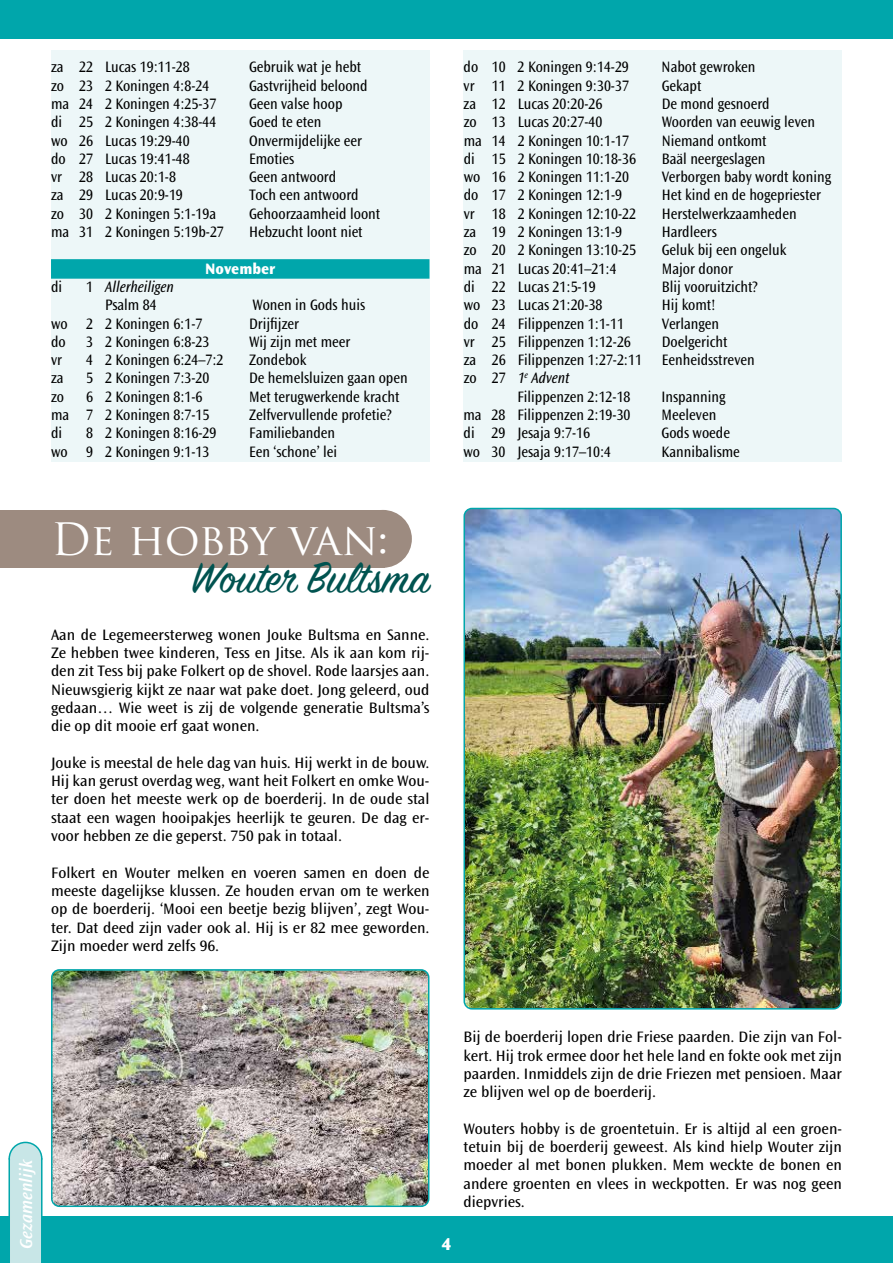
<style>
.page{position:relative;width:893px;height:1263px;background:#fff}
.page>*{position:absolute;margin:0;border:0;box-sizing:border-box;transform-origin:0 0}
.t1{font:48px "Sign Painter House Script";color:#005350}
.t2{font:43.5px "Trajan Pro";letter-spacing:-.025em;color:#fff}
.t3{font:italic 600 18px "Ocean Sans Std";color:#fff}
.t4{font:800 18px "Ocean Sans Std";color:#fff}
.t5{font:15.75px/18.3px "Ocean Sans Std";color:#000;scale:.9 1}
.t6{font:15.75px/18.3px "Ocean Sans Std";color:#000;text-align:justify}
.t7{font:italic 15.75px/18.3px "Ocean Sans Std";color:#000;text-align:center;scale:.9 1}
.t8{font:800 15.75px "Ocean Sans Std";color:#fff}
.s1{font-style:normal}
.s2{font-style:italic}
</style>
<div class="page">
<div style="left:0;top:0;width:893px;height:38px;background:#00a6ab"></div>
<div style="left:0;top:1217px;width:893px;height:46px;background:#00a6ab"></div>
<svg style="left:8px;top:1141px;width:35px;height:122px;background:#b6e0e2"></svg>
<div style="left:463px;top:51px;width:379px;height:411px;background:#edf7f8"></div>
<div style="left:51px;top:51px;width:378px;height:411px;background:#edf7f8"></div>
<div style="left:51px;top:259px;width:378px;height:20px;background:#00a6ab"></div>
<div style="left:354px;top:510px;width:58px;height:58px;background:#9d8b80;border-radius:50%"></div>
<div style="left:0;top:510px;width:384px;height:58px;background:#9d8b80"></div>
<img style="left:54px;top:972px;width:375px;height:234px">
<div style="left:51px;top:969px;width:378px;height:238px;border:2px solid #00a6ab;border-radius:8px"></div>
<img style="left:466px;top:508px;width:375px;height:501px">
<div style="left:463px;top:508px;width:379px;height:501px;border:2px solid #00a6ab;border-radius:8px"></div>
<p class="t5" style="left:51px;top:58px;width:156px">za 22 Lucas 19:11-28</p>
<p class="t5" style="left:249px;top:58px;width:126px">Gebruik wat je hebt</p>
<p class="t5" style="left:51px;top:76px;width:177px">zo 23 2 Koningen 4:8-24</p>
<p class="t5" style="left:249px;top:76px;width:133px">Gastvrijheid beloond</p>
<p class="t5" style="left:51px;top:95px;width:185px">ma 24 2 Koningen 4:25-37</p>
<p class="t5" style="left:249px;top:95px;width:105px">Geen valse hoop</p>
<p class="t5" style="left:51px;top:113px;width:185px">di 25 2 Koningen 4:38-44</p>
<p class="t5" style="left:249px;top:113px;width:82px">Goed te eten</p>
<p class="t5" style="left:51px;top:131px;width:156px">wo 26 Lucas 19:29-40</p>
<p class="t5" style="left:249px;top:131px;width:127px">Onvermijdelijke eer</p>
<p class="t5" style="left:51px;top:150px;width:156px">do 27 Lucas 19:41-48</p>
<p class="t5" style="left:249px;top:150px;width:52px">Emoties</p>
<p class="t5" style="left:51px;top:168px;width:140px">vr 28 Lucas 20:1-8</p>
<p class="t5" style="left:249px;top:168px;width:98px">Geen antwoord</p>
<p class="t5" style="left:51px;top:186px;width:148px">za 29 Lucas 20:9-19</p>
<p class="t5" style="left:249px;top:186px;width:123px">Toch een antwoord</p>
<p class="t5" style="left:51px;top:205px;width:185px">zo 30 2 Koningen 5:1-19a</p>
<p class="t5" style="left:249px;top:205px;width:147px">Gehoorzaamheid loont</p>
<p class="t5" style="left:51px;top:223px;width:193px">ma 31 2 Koningen 5:19b-27</p>
<p class="t5" style="left:249px;top:223px;width:128px">Hebzucht loont niet</p>
<p class="t8" style="left:205px;top:260px;width:72px">November</p>
<p class="t5" style="left:51px;top:278px;width:14px">di</p>
<p class="t7" style="left:86px;top:278px;width:99px"><span class="s1">1</span> Allerheiligen<br><span class="s1">Psalm 84</span></p>
<p class="t5" style="left:253px;top:296px;width:127px">Wonen in Gods huis</p>
<p class="t5" style="left:51px;top:314px;width:170px">wo 2 2 Koningen 6:1-7</p>
<p class="t5" style="left:249px;top:314px;width:57px">Drijfijzer</p>
<p class="t5" style="left:51px;top:333px;width:18px">do</p>
<p class="t5" style="left:86px;top:333px;width:138px">3 2 Koningen 6:8-23</p>
<p class="t5" style="left:249px;top:333px;width:114px">Wij zijn met meer</p>
<p class="t5" style="left:51px;top:351px;width:14px">vr</p>
<p class="t5" style="left:86px;top:351px;width:154px">4 2 Koningen 6:24–7:2</p>
<p class="t5" style="left:249px;top:351px;width:65px">Zondebok</p>
<p class="t5" style="left:51px;top:369px;width:15px">za</p>
<p class="t5" style="left:86px;top:369px;width:138px">5 2 Koningen 7:3-20</p>
<p class="t5" style="left:249px;top:369px;width:178px">De hemelsluizen gaan open</p>
<p class="t5" style="left:51px;top:388px;width:16px">zo</p>
<p class="t5" style="left:86px;top:388px;width:131px">6 2 Koningen 8:1-6</p>
<p class="t5" style="left:249px;top:388px;width:169px">Met terugwerkende kracht</p>
<p class="t5" style="left:51px;top:406px;width:177px">ma 7 2 Koningen 8:7-15</p>
<p class="t5" style="left:249px;top:406px;width:160px">Zelfvervullende profetie?</p>
<p class="t5" style="left:51px;top:424px;width:14px">di</p>
<p class="t5" style="left:86px;top:424px;width:146px">8 2 Koningen 8:16-29</p>
<p class="t5" style="left:249px;top:424px;width:97px">Familiebanden</p>
<p class="t5" style="left:51px;top:442px;width:177px">wo 9 2 Koningen 9:1-13</p>
<p class="t5" style="left:249px;top:442px;width:99px">Een ‘schone’ lei</p>
<h2 class="t2" style="left:51px;top:511px;width:339px">De hobby van:</h2>
<h1 class="t1" style="left:191px;top:548px;width:240px">Wouter Bultsma</h1>
<p class="t6" style="left:51px;top:625px;width:380px">Aan de Legemeersterweg wonen Jouke Bultsma en Sanne.<br>Ze hebben twee kinderen, Tess en Jitse. Als ik aan kom rij&shy;den zit Tess bij pake Folkert op de shovel. Rode laarsjes aan.<br>Nieuwsgierig kijkt ze naar wat pake doet. Jong geleerd, oud gedaan… Wie weet is zij de volgende generatie Bultsma’s die op dit mooie erf gaat wonen.</p>
<p class="t6" style="left:51px;top:754px;width:380px">Jouke is meestal de hele dag van huis. Hij werkt in de bouw.<br>Hij kan gerust overdag weg, want heit Folkert en omke Wou&shy;ter doen het meeste werk op de boerderij. In de oude stal staat een wagen hooipakjes heerlijk te geuren. De dag er&shy;voor hebben ze die geperst. 750 pak in totaal.</p>
<p class="t6" style="left:51px;top:863px;width:380px">Folkert en Wouter melken en voeren samen en doen de meeste dagelijkse klussen. Ze houden ervan om te werken op de boerderij. ‘Mooi een beetje bezig blijven’, zegt Wou&shy;ter. Dat deed zijn vader ook al. Hij is er 82 mee geworden.<br>Zijn moeder werd zelfs 96.</p>
<p class="t5" style="left:464px;top:58px;width:185px">do 10 2 Koningen 9:14-29</p>
<p class="t5" style="left:662px;top:58px;width:106px">Nabot gewroken</p>
<p class="t5" style="left:464px;top:76px;width:185px">vr 11 2 Koningen 9:30-37</p>
<p class="t5" style="left:662px;top:76px;width:46px">Gekapt</p>
<p class="t5" style="left:464px;top:95px;width:156px">za 12 Lucas 20:20-26</p>
<p class="t5" style="left:662px;top:95px;width:121px">De mond gesnoerd</p>
<p class="t5" style="left:464px;top:113px;width:156px">zo 13 Lucas 20:27-40</p>
<p class="t5" style="left:662px;top:113px;width:172px">Woorden van eeuwig leven</p>
<p class="t5" style="left:464px;top:131px;width:185px">ma 14 2 Koningen 10:1-17</p>
<p class="t5" style="left:662px;top:131px;width:118px">Niemand ontkomt</p>
<p class="t5" style="left:464px;top:150px;width:193px">di 15 2 Koningen 10:18-36</p>
<p class="t5" style="left:662px;top:150px;width:117px">Baäl neergeslagen</p>
<p class="t5" style="left:464px;top:168px;width:185px">wo 16 2 Koningen 11:1-20</p>
<p class="t5" style="left:662px;top:168px;width:190px">Verborgen baby wordt koning</p>
<p class="t5" style="left:464px;top:186px;width:177px">do 17 2 Koningen 12:1-9</p>
<p class="t5" style="left:662px;top:186px;width:178px">Het kind en de hogepriester</p>
<p class="t5" style="left:464px;top:205px;width:193px">vr 18 2 Koningen 12:10-22</p>
<p class="t5" style="left:662px;top:205px;width:151px">Herstelwerkzaamheden</p>
<p class="t5" style="left:464px;top:223px;width:177px">za 19 2 Koningen 13:1-9</p>
<p class="t5" style="left:662px;top:223px;width:63px">Hardleers</p>
<p class="t5" style="left:464px;top:241px;width:193px">zo 20 2 Koningen 13:10-25</p>
<p class="t5" style="left:662px;top:241px;width:140px">Geluk bij een ongeluk</p>
<p class="t5" style="left:464px;top:259px;width:171px">ma 21 Lucas 20:41–21:4</p>
<p class="t5" style="left:662px;top:259px;width:81px">Major donor</p>
<p class="t5" style="left:464px;top:278px;width:148px">di 22 Lucas 21:5-19</p>
<p class="t5" style="left:662px;top:278px;width:108px">Blij vooruitzicht?</p>
<p class="t5" style="left:464px;top:296px;width:156px">wo 23 Lucas 21:20-38</p>
<p class="t5" style="left:662px;top:296px;width:61px">Hij komt!</p>
<p class="t5" style="left:464px;top:314px;width:179px">do 24 Filippenzen 1:1-11</p>
<p class="t5" style="left:662px;top:314px;width:65px">Verlangen</p>
<p class="t5" style="left:464px;top:333px;width:187px">vr 25 Filippenzen 1:12-26</p>
<p class="t5" style="left:662px;top:333px;width:75px">Doelgericht</p>
<p class="t5" style="left:464px;top:351px;width:199px">za 26 Filippenzen 1:27-2:11</p>
<p class="t5" style="left:662px;top:351px;width:105px">Eenheidsstreven</p>
<p class="t5" style="left:517px;top:369px;width:127px;text-indent:-54px">zo 27 <span class="s2">1</span><sup>e</sup> <span class="s2">Advent<br></span>Filippenzen 2:12-18</p>
<p class="t5" style="left:661px;top:388px;width:73px">Inspanning</p>
<p class="t5" style="left:463px;top:406px;width:187px">ma 28 Filippenzen 2:19-30</p>
<p class="t5" style="left:661px;top:406px;width:62px">Meeleven</p>
<p class="t5" style="left:463px;top:424px;width:142px">di 29 Jesaja 9:7-16</p>
<p class="t5" style="left:661px;top:424px;width:78px">Gods woede</p>
<p class="t5" style="left:464px;top:442px;width:166px">wo 30 Jesaja 9:17–10:4</p>
<p class="t5" style="left:662px;top:442px;width:89px">Kannibalisme</p>
<p class="t3" style="left:16px;top:1249px;width:91px;rotate:-90deg">Gezamenlijk</p>
<p class="t4" style="left:442px;top:1234px;width:11px">4</p>
<p class="t6" style="left:463px;top:1028px;width:380px">Bij de boerderij lopen drie Friese paarden. Die zijn van Fol&shy;kert. Hij trok ermee door het hele land en fokte ook met zijn paarden. Inmiddels zijn de drie Friezen met pensioen. Maar ze blijven wel op de boerderij.</p>
<p class="t6" style="left:463px;top:1120px;width:380px">Wouters hobby is de groentetuin. Er is altijd al een groen&shy;tetuin bij de boerderij geweest. Als kind hielp Wouter zijn moeder al met bonen plukken. Mem weckte de bonen en andere groenten en vlees in weckpotten. Er was nog geen diepvries.</p>
</div>
